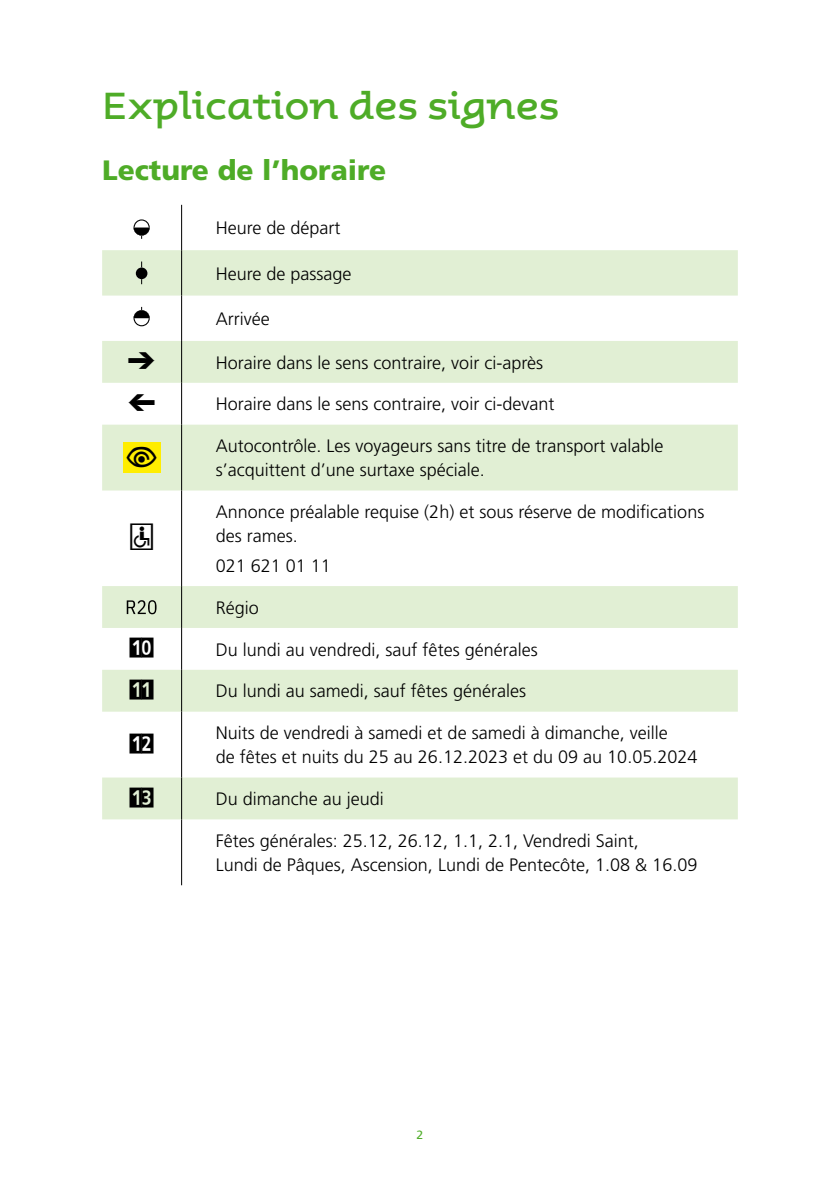
<style>
.page{position:relative;width:840px;height:1191px;background:#fff}
.page>*{position:absolute;margin:0;border:0;box-sizing:border-box;transform-origin:0 0}
.t1{font:700 40px "Aspect";color:#4eac27}
.t2{font:32px "SBB Picto Kubus";color:#000}
.t3{font:900 28px "Frutiger LT Std";color:#4eac27}
.t4{font:27.2px "SBB Picto Kubus";color:#000}
.t5{font:24px "SBB Picto Kubus";color:#000}
.t6{font:300 18px/24px "Frutiger LT Std";color:#000}
.t7{font:12px "Frutiger LT Std";color:#4eac27}
</style>
<div class="page">
<svg style="left:102px;top:250px;width:635px;height:569px"></svg>
<hr style="left:181px;top:205px;width:1px;height:45px;background:#000">
<hr style="left:181px;top:250px;width:1px;height:45px;background:#000">
<hr style="left:181px;top:295px;width:1px;height:46px;background:#000">
<hr style="left:181px;top:341px;width:1px;height:42px;background:#000">
<hr style="left:181px;top:383px;width:1px;height:42px;background:#000">
<hr style="left:181px;top:425px;width:1px;height:65px;background:#000">
<hr style="left:181px;top:490px;width:1px;height:96px;background:#000">
<hr style="left:181px;top:586px;width:1px;height:42px;background:#000">
<hr style="left:181px;top:628px;width:1px;height:42px;background:#000">
<hr style="left:181px;top:670px;width:1px;height:41px;background:#000">
<hr style="left:181px;top:711px;width:1px;height:66px;background:#000">
<hr style="left:181px;top:777px;width:1px;height:42px;background:#000">
<hr style="left:181px;top:819px;width:1px;height:66px;background:#000">
<svg style="left:133px;top:219px;width:17px;height:17px"></svg>
<div style="left:135px;top:220px;width:13px;height:14px;background:#fff;border-radius:7px"></div>
<svg style="left:133px;top:227px;width:17px;height:12px"></svg>
<div style="left:136px;top:267px;width:11px;height:12px;background:#000;border-radius:6px"></div>
<svg style="left:133px;top:310px;width:17px;height:16px"></svg>
<svg style="left:135px;top:311px;width:13px;height:14px"></svg>
<svg style="left:133px;top:307px;width:17px;height:11px"></svg>
<div style="left:123px;top:442px;width:37px;height:31px;background:#ffed00"></div>
<svg style="left:127px;top:600px;width:29px;height:14px"></svg>
<h1 class="t1" style="left:102px;top:83px;width:458px">Explication des signes</h1>
<h3 class="t3" style="left:102px;top:153px;width:285px">Lecture de l’horaire</h3>
<p class="t6" style="left:215px;top:216px;width:126px">Heure de départ</p>
<p class="t6" style="left:215px;top:262px;width:137px">Heure de passage</p>
<p class="t6" style="left:215px;top:307px;width:55px">Arrivée</p>
<h3 class="t5" style="left:126px;top:347px;width:32px">ì</h3>
<p class="t6" style="left:215px;top:351px;width:329px">Horaire dans le sens contraire, voir ci-après</p>
<h3 class="t5" style="left:126px;top:389px;width:32px">Ä</h3>
<p class="t6" style="left:215px;top:392px;width:340px">Horaire dans le sens contraire, voir ci-devant</p>
<h3 class="t4" style="left:126px;top:440px;width:32px">û</h3>
<p class="t6" style="left:215px;top:434px;width:449px">Autocontrôle. Les voyageurs sans titre de transport valable s’acquittent d’une surtaxe spéciale.</p>
<h2 class="t2" style="left:126px;top:518px;width:33px">ã</h2>
<p class="t6" style="left:215px;top:500px;width:490px">Annonce préalable requise (2h) et sous réserve de modifications des rames.</p>
<p class="t6" style="left:215px;top:554px;width:117px">021 621 01 11</p>
<p class="t6" style="left:215px;top:596px;width:45px">Régio</p>
<h3 class="t5" style="left:128px;top:634px;width:28px">"+</h3>
<p class="t6" style="left:215px;top:637px;width:323px">Du lundi au vendredi, sauf fêtes générales</p>
<h3 class="t5" style="left:128px;top:675px;width:28px">",</h3>
<p class="t6" style="left:215px;top:679px;width:312px">Du lundi au samedi, sauf fêtes générales</p>
<h3 class="t5" style="left:128px;top:729px;width:28px">"-</h3>
<p class="t6" style="left:215px;top:721px;width:483px">Nuits de vendredi à samedi et de samedi à dimanche, veille<br>de fêtes et nuits du 25 au 26.12.2023 et du 09 au 10.05.2024</p>
<h3 class="t5" style="left:128px;top:783px;width:28px">".</h3>
<p class="t6" style="left:215px;top:787px;width:170px">Du dimanche au jeudi</p>
<p class="t6" style="left:215px;top:829px;width:483px">Fêtes générales: 25.12, 26.12, 1.1, 2.1, Vendredi Saint,<br>Lundi de Pâques, Ascension, Lundi de Pentecôte, 1.08 &amp; 16.09</p>
<p class="t7" style="left:416px;top:1127px;width:8px">2</p>
</div>
